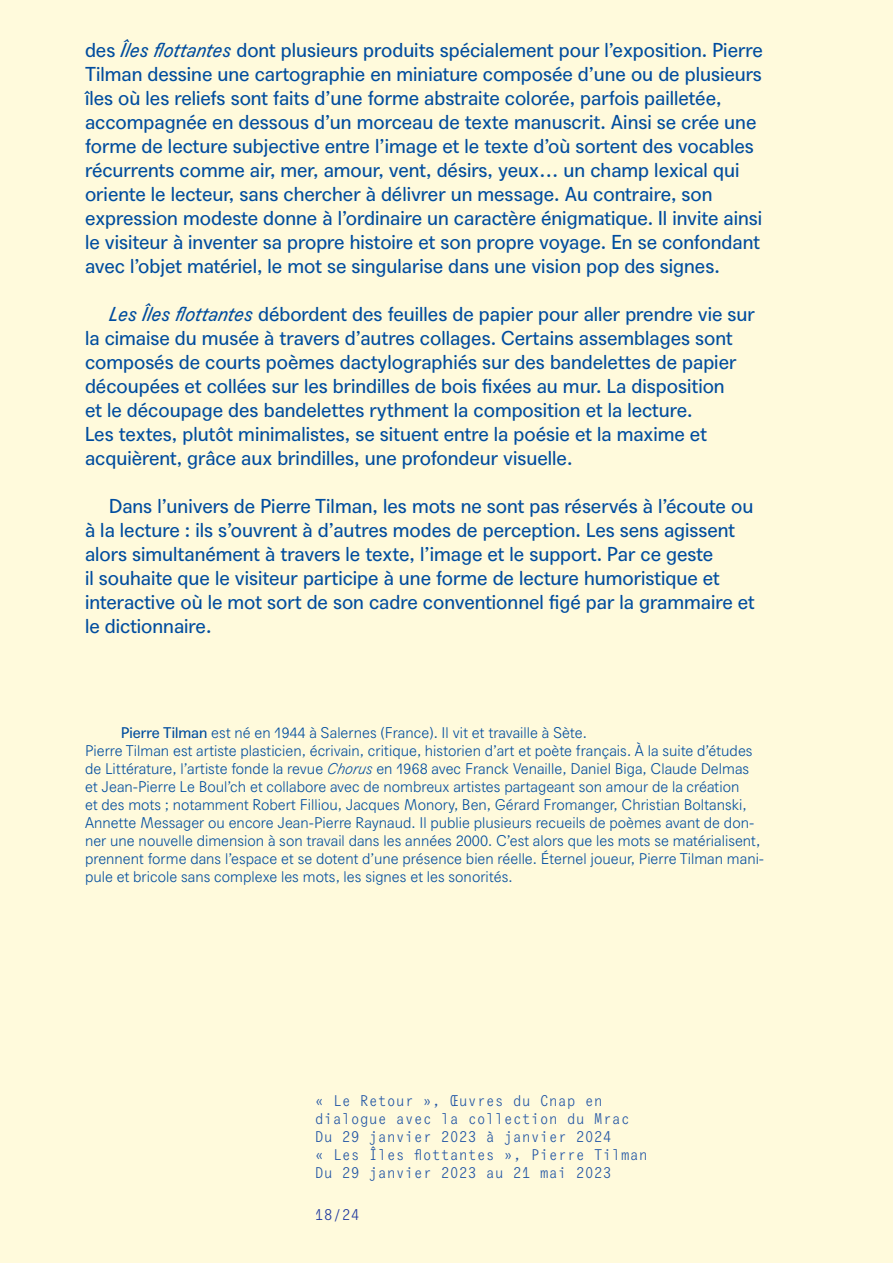
<style>
.page{position:relative;width:893px;height:1263px;background:#fffadc}
.page>*{position:absolute;margin:0;border:0;box-sizing:border-box;transform-origin:0 0}
._13-16_Reg__suite{font:19.5px/24px "Agipo";color:#004d9f}
._08_Biographie{font:300 15px/18px "Agipo";color:#004d9f}
.t1{font:15px/18px "Agipo Mono";color:#2155a5}
.t2{font:15px "Agipo Mono";color:#213aa0}
.s1{font-style:italic}
.s2{font-weight:400}
</style>
<div class="page">
<p class="_13-16_Reg__suite" style="left:85px;top:36px;width:679px">des <span class="s1">Îles flottantes</span> dont plusieurs produits spécialement pour l’exposition. Pierre Tilman dessine une cartographie en miniature composée d’une ou de plusieurs îles où les reliefs sont faits d’une forme abstraite colorée, parfois pailletée, accompagnée en dessous d’un morceau de texte manuscrit. Ainsi se crée une forme de lecture subjective entre l’image et le texte d’où sortent des vocables récurrents comme air, mer, amour, vent, désirs, yeux… un champ lexical qui oriente le lecteur, sans chercher à délivrer un message. Au contraire, son expression modeste donne à l’ordinaire un caractère énigmatique. Il invite ainsi le visiteur à inventer sa propre histoire et son propre voyage. En se confondant avec l’objet matériel, le mot se singularise dans une vision pop des signes.</p>
<p class="_13-16_Reg__suite" style="left:85px;top:300px;width:671px;text-indent:24px"><span class="s1">Les Îles flottantes</span> débordent des feuilles de papier pour aller prendre vie sur la cimaise du musée à travers d’autres collages. Certains assemblages sont composés de courts poèmes dactylographiés sur des bandelettes de papier découpées et collées sur les brindilles de bois fixées au mur. La disposition<br>et le découpage des bandelettes rythment la composition et la lecture.<br>Les textes, plutôt minimalistes, se situent entre la poésie et la maxime et acquièrent, grâce aux brindilles, une profondeur visuelle.</p>
<p class="_13-16_Reg__suite" style="left:85px;top:492px;width:671px;text-indent:24px">Dans l’univers de Pierre Tilman, les mots ne sont pas réservés à l’écoute ou à la lecture : ils s’ouvrent à d’autres modes de perception. Les sens agissent alors simultanément à travers le texte, l’image et le support. Par ce geste<br>il souhaite que le visiteur participe à une forme de lecture humoristique et interactive où le mot sort de son cadre conventionnel figé par la grammaire et le dictionnaire.</p>
<p class="_08_Biographie" style="left:85px;top:722px;width:681px;text-indent:36px"><span class="s2">Pierre Tilman</span> est né en 1944 à Salernes (France). Il vit et travaille à Sète.<br>Pierre Tilman est artiste plasticien, écrivain, critique, historien d’art et poète français. À la suite d’études de Littérature, l’artiste fonde la revue <span class="s1">Chorus</span> en 1968 avec Franck Venaille, Daniel Biga, Claude Delmas et Jean-Pierre Le Boul’ch et collabore avec de nombreux artistes partageant son amour de la création<br>et des mots ; notamment Robert Filliou, Jacques Monory, Ben, Gérard Fromanger, Christian Boltanski, Annette Messager ou encore Jean-Pierre Raynaud. Il publie plusieurs recueils de poèmes avant de don&shy;ner une nouvelle dimension à son travail dans les années 2000. C’est alors que les mots se matérialisent, prennent forme dans l’espace et se dotent d’une présence bien réelle. Éternel joueur, Pierre Tilman mani&shy;pule et bricole sans complexe les mots, les signes et les sonorités.</p>
<p class="t1" style="left:315px;top:1090px;width:335px">« Le Retour », Œuvres du Cnap en dialogue avec la collection du Mrac Du 29 janvier 2023 à janvier 2024<br>« Les Îles flottantes », Pierre Tilman Du 29 janvier 2023 au 21 mai 2023</p>
<p class="t2" style="left:315px;top:1204px;width:46px">18/24</p>
</div>
